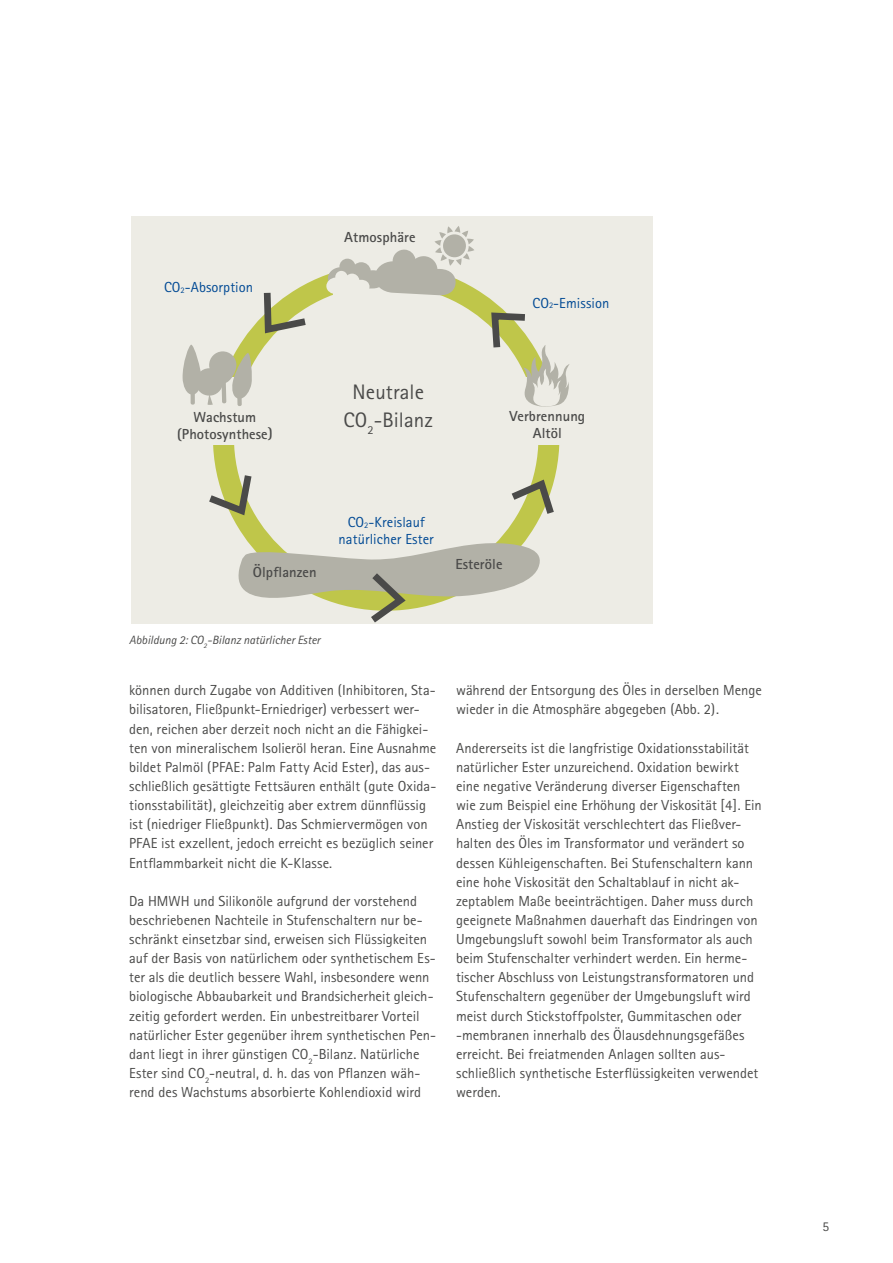
<style>
.page{position:relative;width:893px;height:1263px;background:#fff}
.page>*{position:absolute;margin:0;border:0;box-sizing:border-box;transform-origin:0 0}
.t1{font:21px/28.2px "Rotis Sans Serif";letter-spacing:.005em;color:#4a4a49;text-align:center}
.t2{font:14.55px/19.2px "Rotis Sans Serif";color:#4a4a49}
.t3{font:700 14.55px/17px "Rotis Sans Serif";letter-spacing:.005em;color:#4a4a49;text-align:center}
.t4{font:14.55px/17px "Rotis Sans Serif";letter-spacing:.005em;color:#004994;text-align:center}
.t5{font:13.5px "Rotis Sans Serif";color:#4a4a49}
.t6{font:italic 12px "Rotis Sans Serif";color:#4a4a49}
.s1{font-size:8.55px}
</style>
<div class="page">
<div style="left:131px;top:217px;width:521px;height:407px;background:#edece5"></div>
<svg style="left:260px;top:286px;width:53px;height:51px"></svg>
<svg style="left:209px;top:468px;width:47px;height:52px"></svg>
<svg style="left:238px;top:539px;width:302px;height:84px"></svg>
<svg style="left:511px;top:475px;width:45px;height:46px"></svg>
<svg style="left:488px;top:309px;width:82px;height:98px"></svg>
<svg style="left:326px;top:226px;width:148px;height:70px"></svg>
<svg style="left:182px;top:345px;width:71px;height:61px"></svg>
<p class="t4" style="left:164px;top:279px;width:91px">CO<span class="s1">2</span>-Absorption</p>
<p class="t3" style="left:344px;top:229px;width:73px">Atmosphäre</p>
<p class="t4" style="left:532px;top:294px;width:78px">CO<span class="s1">2</span>-Emission</p>
<p class="t3" style="left:177px;top:408px;width:97px">Wachstum (Photosynthese)</p>
<h1 class="t1" style="left:344px;top:377px;width:91px">Neutrale<br>CO<sub>2</sub>-Bilanz</h1>
<p class="t3" style="left:509px;top:407px;width:77px">Verbrennung<br>Altöl</p>
<p class="t3" style="left:253px;top:563px;width:65px">Ölpflanzen</p>
<p class="t4" style="left:339px;top:513px;width:97px">CO<span class="s1">2</span>-Kreislauf natürlicher Ester</p>
<p class="t3" style="left:455px;top:556px;width:49px">Esteröle</p>
<p class="t6" style="left:129px;top:633px;width:193px">Abbildung 2: CO<sub>2</sub>-Bilanz natürlicher Ester</p>
<p class="t2" style="left:129px;top:681px;width:309px">können durch Zugabe von Additiven (Inhibitoren, Sta&shy;bilisatoren, Fließpunkt-Erniedriger) verbessert wer&shy;den, reichen aber derzeit noch nicht an die Fähigkei&shy;ten von mineralischem Isolieröl heran. Eine Ausnahme bildet Palmöl (PFAE: Palm Fatty Acid Ester), das aus&shy;schließlich gesättigte Fettsäuren enthält (gute Oxida&shy;tionsstabilität), gleichzeitig aber extrem dünnflüssig ist (niedriger Fließpunkt). Das Schmiervermögen von PFAE ist exzellent, jedoch erreicht es bezüglich seiner Entflammbarkeit nicht die K-Klasse.</p>
<p class="t2" style="left:129px;top:891px;width:309px">Da HMWH und Silikonöle aufgrund der vorstehend beschriebenen Nachteile in Stufenschaltern nur be&shy;schränkt einsetzbar sind, erweisen sich Flüssigkeiten auf der Basis von natürlichem oder synthetischem Es&shy;ter als die deutlich bessere Wahl, insbesondere wenn biologische Abbaubarkeit und Brandsicherheit gleich&shy;zeitig gefordert werden. Ein unbestreitbarer Vorteil natürlicher Ester gegenüber ihrem synthetischen Pen&shy;dant liegt in ihrer günstigen CO<sub>2</sub>-Bilanz. Natürliche Ester sind CO<sub>2</sub>-neutral, d. h. das von Pflanzen wäh&shy;rend des Wachstums absorbierte Kohlendioxid wird</p>
<p class="t2" style="left:456px;top:681px;width:307px">während der Entsorgung des Öles in derselben Menge wieder in die Atmosphäre abgegeben (Abb. 2).</p>
<p class="t2" style="left:456px;top:738px;width:307px">Andererseits ist die langfristige Oxidationsstabilität natürlicher Ester unzureichend. Oxidation bewirkt eine negative Veränderung diverser Eigenschaften wie zum Beispiel eine Erhöhung der Viskosität [4]. Ein Anstieg der Viskosität verschlechtert das Fließver&shy;halten des Öles im Transformator und verändert so dessen Kühleigenschaften. Bei Stufenschaltern kann eine hohe Viskosität den Schaltablauf in nicht ak&shy;zeptablem Maße beeinträchtigen. Daher muss durch geeignete Maßnahmen dauerhaft das Eindringen von Umgebungsluft sowohl beim Transformator als auch beim Stufenschalter verhindert werden. Ein herme&shy;tischer Abschluss von Leistungstransformatoren und Stufenschaltern gegenüber der Umgebungsluft wird meist durch Stickstoffpolster, Gummitaschen oder -membranen innerhalb des Ölausdehnungsgefäßes erreicht. Bei freiatmenden Anlagen sollten aus&shy;schließlich synthetische Esterflüssigkeiten verwendet werden.</p>
<p class="t5" style="left:822px;top:1218px;width:8px">5</p>
</div>
